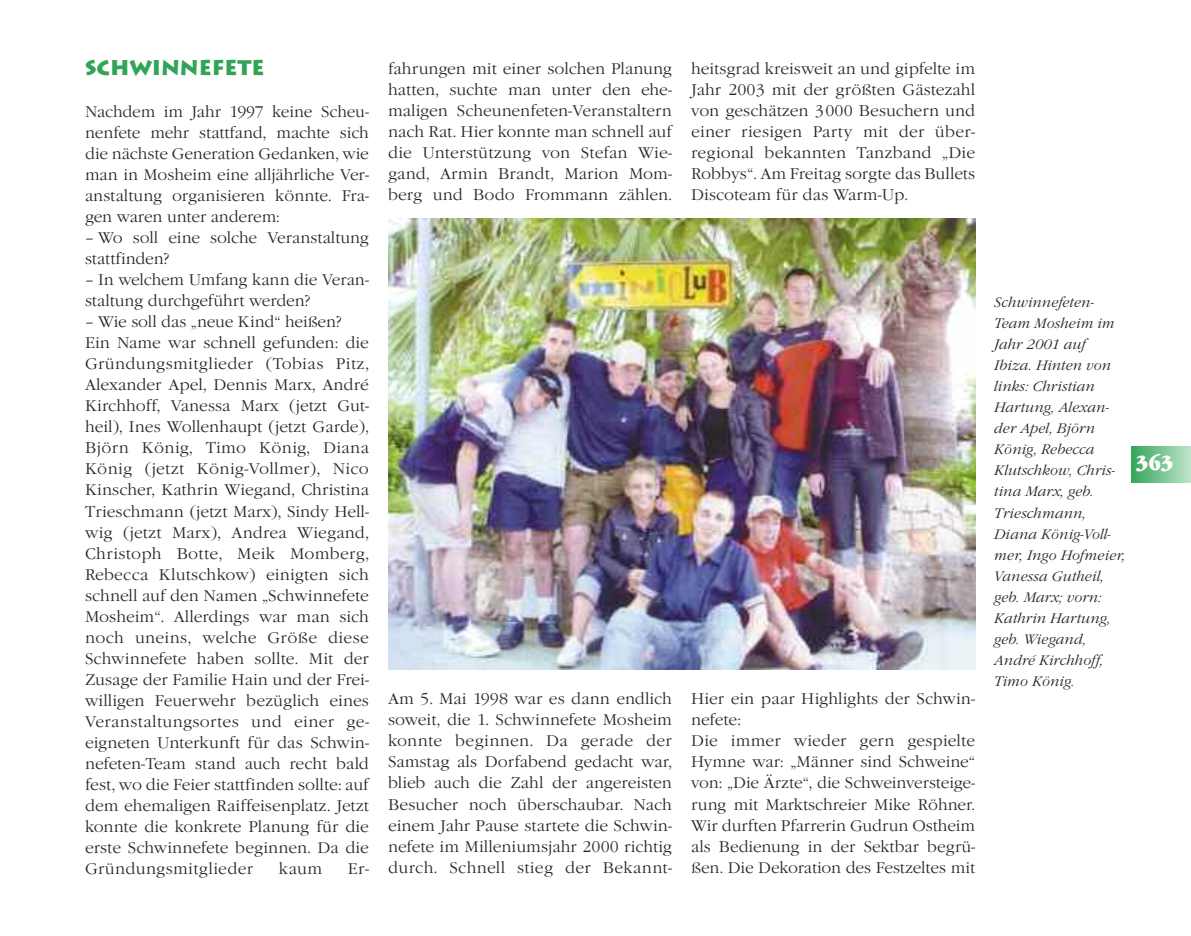
<style>
.page{position:relative;width:1191px;height:936px;background:#fff}
.page>*{position:absolute;margin:0;border:0;box-sizing:border-box;transform-origin:0 0}
.t1{font:700 21px "Lithograph";color:#32a457}
.t2{font:21px "Garamond Nova Ultra";color:#fff;scale:.85 1}
.t3{font:300 16.05px/21px "Garamond Nova";color:#272627;text-align:justify}
.t4{font:italic 300 14.25px/21px "Garamond Nova";color:#272627}
</style>
<div class="page">
<div style="left:1131px;top:446px;width:60px;height:36px;background:linear-gradient(to right,#34a559,#bee2ca)"></div>
<img style="left:388px;top:219px;width:587px;height:450px">
<h1 class="t1" style="left:85px;top:55px;width:181px">SCHWINNEFETE</h1>
<p class="t3" style="left:85px;top:102px;width:285px">Nachdem im Jahr 1997 keine Scheu&shy;nenfete mehr stattfand, machte sich die nächste Generation Gedanken, wie man in Mosheim eine alljährliche Ver&shy;anstaltung organisieren könnte. Fra&shy;gen waren unter anderem:</p>
<p class="t3" style="left:85px;top:228px;width:285px">– Wo soll eine solche Veranstaltung stattfinden?</p>
<p class="t3" style="left:85px;top:270px;width:285px">– In welchem Umfang kann die Veran&shy;staltung durchgeführt werden?</p>
<p class="t3" style="left:85px;top:312px;width:285px;text-align:left">– Wie soll das „neue Kind“ heißen?<br>Ein Name war schnell gefunden: die Gründungsmitglieder (Tobias Pitz, Alexander Apel, Dennis Marx, André Kirchhoff, Vanessa Marx (jetzt Gut&shy;heil), Ines Wollenhaupt (jetzt Garde), Björn König, Timo König, Diana König (jetzt König-Vollmer), Nico Kinscher, Kathrin Wiegand, Christina Trieschmann (jetzt Marx), Sindy Hell&shy;wig (jetzt Marx), Andrea Wiegand, Christoph Botte, Meik Momberg, Rebecca Klutschkow) einigten sich schnell auf den Namen „Schwinnefete Mosheim“. Allerdings war man sich noch uneins, welche Größe diese Schwinnefete haben sollte. Mit der Zusage der Familie Hain und der Frei&shy;willigen Feuerwehr bezüglich eines Veranstaltungsortes und einer ge&shy;eigneten Unterkunft für das Schwin&shy;nefeten-Team stand auch recht bald fest, wo die Feier stattfinden sollte: auf dem ehemaligen Raiffeisenplatz. Jetzt konnte die konkrete Planung für die erste Schwinnefete beginnen. Da die Gründungsmitglieder</p>
<p class="t3" style="left:279px;top:858px;width:45px">kaum</p>
<p class="t3" style="left:348px;top:858px;width:23px">Er-</p>
<p class="t3" style="left:388px;top:58px;width:285px">fahrungen mit einer solchen Planung hatten, suchte man unter den ehe&shy;maligen Scheunenfeten-Veranstaltern nach Rat. Hier konnte man schnell auf die Unterstützung von Stefan Wie&shy;gand, Armin Brandt, Marion Mom&shy;berg und Bodo Frommann zählen.</p>
<p class="t3" style="left:691px;top:58px;width:285px">heitsgrad kreisweit an und gipfelte im Jahr 2003 mit der größten Gästezahl von geschätzen 3000 Besuchern und einer riesigen Party mit der über&shy;regional bekannten Tanzband „Die Robbys“. Am Freitag sorgte das Bullets Discoteam für das Warm-Up.</p>
<p class="t3" style="left:388px;top:688px;width:285px">Am 5. Mai 1998 war es dann endlich soweit, die 1. Schwinnefete Mosheim konnte beginnen. Da gerade der Samstag als Dorfabend gedacht war, blieb auch die Zahl der angereisten Besucher noch überschaubar. Nach einem Jahr Pause startete die Schwin&shy;nefete im Milleniumsjahr 2000 richtig durch. Schnell stieg der Bekannt-</p>
<p class="t3" style="left:691px;top:688px;width:285px;text-align:left">Hier ein paar Highlights der Schwin&shy;nefete:<br>Die immer wieder gern gespielte Hymne war: „Männer sind Schweine“ von: „Die Ärzte“, die Schweinversteige&shy;rung mit Marktschreier Mike Röhner.<br>Wir durften Pfarrerin Gudrun Ostheim als Bedienung in der Sektbar begrü&shy;ßen. Die Dekoration des Festzeltes mit</p>
<p class="t4" style="left:994px;top:292px;width:133px">Schwinnefeten-<br>Team Mosheim im<br>Jahr 2001 auf<br>Ibiza. Hinten von links: Christian<br>Hartung, Alexan&shy;der Apel, Björn<br>König, Rebecca<br>Klutschkow, Chris&shy;tina Marx, geb.<br>Trieschmann,<br>Diana König-Voll&shy;mer, Ingo Hofmeier,<br>Vanessa Gutheil, geb. Marx; vorn:<br>Kathrin Hartung, geb. Wiegand,<br>André Kirchhoff,<br>Timo König.</p>
<h1 class="t2" style="left:1135px;top:451px;width:46px">363</h1>
</div>
